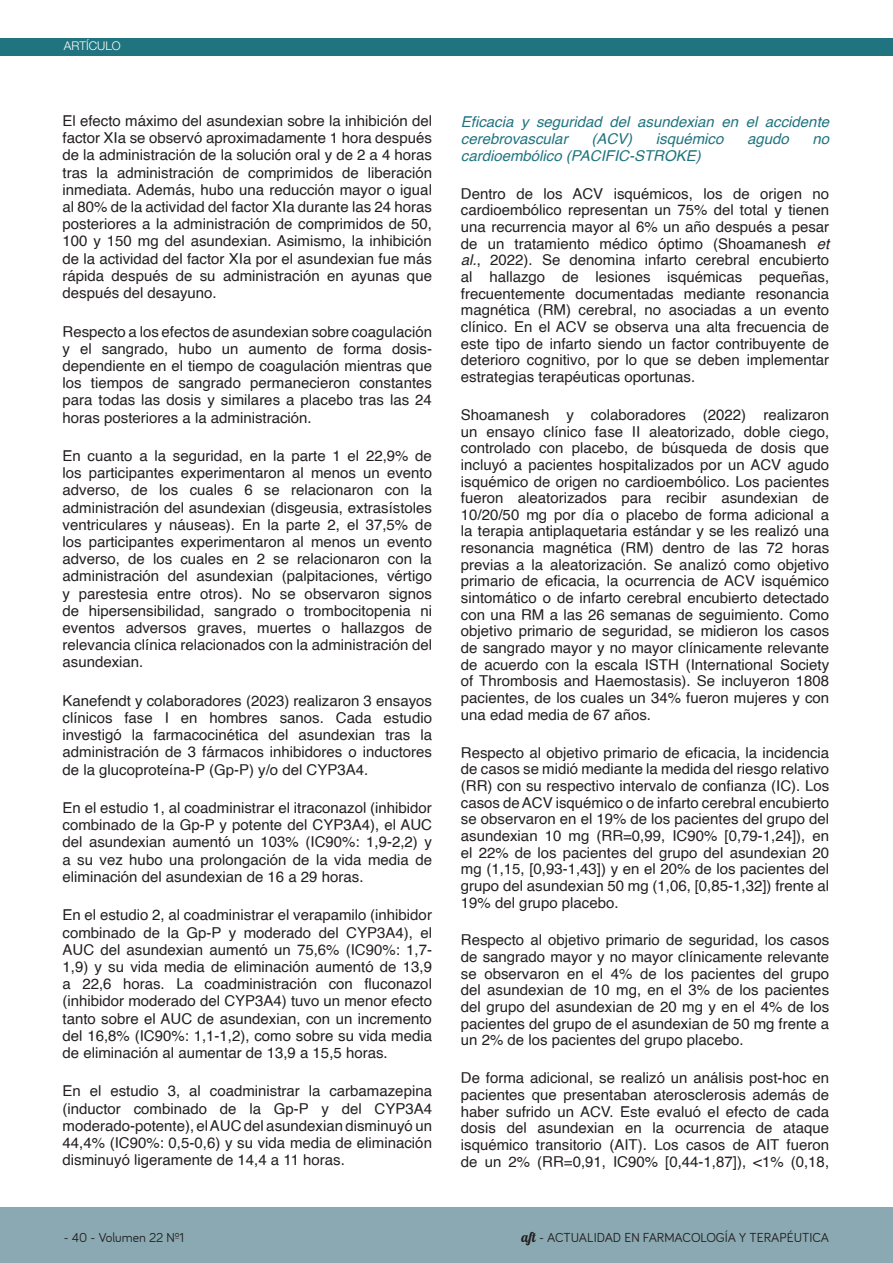
<style>
.page{position:relative;width:893px;height:1263px;background:#fff}
.page>*{position:absolute;margin:0;border:0;box-sizing:border-box;transform-origin:0 0}
.ESTANDAR_2{font:15px/16.6px "Helvetica";color:#231f20;text-align:justify}
.ESTANDAR_2-2{font:italic 15px/16.6px "Helvetica";color:#20747f}
.NUMERACIÓN{font:13.5px "Bariol";color:#231f20}
.t1{font:300 12px "Helvetica Neue";color:#fff}
.s1{font-style:italic}
.s2{font-family:"Lobster 1.4"}
</style>
<div class="page">
<div style="left:0;top:38px;width:893px;height:17px;background:#20747f"></div>
<div style="left:0;top:1208px;width:893px;height:55px;background:#8ba9b2"></div>
<p class="t1" style="left:64px;top:38px;width:58px">ARTÍCULO</p>
<p class="ESTANDAR_2" style="left:63px;top:113px;width:371px;line-height:17.2px">El efecto máximo del asundexian sobre la inhibición del factor XIa se observó aproximadamente 1 hora después de la administración de la solución oral y de 2 a 4 horas tras la administración de comprimidos de liberación inmediata. Además, hubo una reducción mayor o igual al 80% de la actividad del factor XIa durante las 24 horas posteriores a la administración de comprimidos de 50, 100 y 150 mg del asundexian. Asimismo, la inhibición de la actividad del factor XIa por el asundexian fue más rápida después de su administración en ayunas que después del desayuno.</p>
<p class="ESTANDAR_2" style="left:63px;top:323px;width:371px;line-height:17.2px">Respecto a los efectos de asundexian sobre coagulación y el sangrado, hubo un aumento de forma dosis&shy;dependiente en el tiempo de coagulación mientras que los tiempos de sangrado permanecieron constantes para todas las dosis y similares a placebo tras las 24 horas posteriores a la administración.</p>
<p class="ESTANDAR_2" style="left:63px;top:447px;width:371px;line-height:17.2px">En cuanto a la seguridad, en la parte 1 el 22,9% de los participantes experimentaron al menos un evento adverso, de los cuales 6 se relacionaron con la administración del asundexian (disgeusia, extrasístoles ventriculares y náuseas). En la parte 2, el 37,5% de los participantes experimentaron al menos un evento adverso, de los cuales en 2 se relacionaron con la administración del asundexian (palpitaciones, vértigo y parestesia entre otros). No se observaron signos de hipersensibilidad, sangrado o trombocitopenia ni eventos adversos graves, muertes o hallazgos de relevancia clínica relacionados con la administración del asundexian.</p>
<p class="ESTANDAR_2" style="left:63px;top:692px;width:371px;line-height:17.2px">Kanefendt y colaboradores (2023) realizaron 3 ensayos clínicos fase I en hombres sanos. Cada estudio investigó la farmacocinética del asundexian tras la administración de 3 fármacos inhibidores o inductores de la glucoproteína-P (Gp-P) y/o del CYP3A4.</p>
<p class="ESTANDAR_2" style="left:63px;top:800px;width:371px;line-height:17.2px">En el estudio 1, al coadministrar el itraconazol (inhibidor combinado de la Gp-P y potente del CYP3A4), el AUC del asundexian aumentó un 103% (IC90%: 1,9-2,2) y a su vez hubo una prolongación de la vida media de eliminación del asundexian de 16 a 29 horas.</p>
<p class="ESTANDAR_2" style="left:63px;top:907px;width:371px;line-height:17.2px">En el estudio 2, al coadministrar el verapamilo (inhibidor combinado de la Gp-P y moderado del CYP3A4), el AUC del asundexian aumentó un 75,6% (IC90%: 1,7- 1,9) y su vida media de eliminación aumentó de 13,9 a 22,6 horas. La coadministración con fluconazol (inhibidor moderado del CYP3A4) tuvo un menor efecto tanto sobre el AUC de asundexian, con un incremento del 16,8% (IC90%: 1,1-1,2), como sobre su vida media de eliminación al aumentar de 13,9 a 15,5 horas.</p>
<p class="ESTANDAR_2" style="left:63px;top:1083px;width:371px;line-height:17.2px">En el estudio 3, al coadministrar la carbamazepina (inductor combinado de la Gp-P y del CYP3A4 moderado-potente), el AUC del asundexian disminuyó un 44,4% (IC90%: 0,5-0,6) y su vida media de eliminación disminuyó ligeramente de 14,4 a 11 horas.</p>
<p class="ESTANDAR_2-2" style="left:461px;top:114px;width:370px">Eficacia y seguridad del asundexian en el accidente cerebrovascular</p>
<p class="ESTANDAR_2-2" style="left:591px;top:131px;width:42px">(ACV)</p>
<p class="ESTANDAR_2-2" style="left:656px;top:131px;width:69px">isquémico</p>
<p class="ESTANDAR_2-2" style="left:747px;top:131px;width:43px">agudo</p>
<p class="ESTANDAR_2-2" style="left:812px;top:131px;width:18px">no</p>
<p class="ESTANDAR_2-2" style="left:461px;top:148px;width:241px">cardioembólico (PACIFIC-STROKE)</p>
<p class="ESTANDAR_2" style="left:461px;top:186px;width:370px">Dentro de los ACV isquémicos, los de origen no cardioembólico representan un 75% del total y tienen una recurrencia mayor al 6% un año después a pesar de un tratamiento médico óptimo (Shoamanesh <span class="s1">et al.</span>, 2022). Se denomina infarto cerebral encubierto al hallazgo de lesiones isquémicas pequeñas, frecuentemente documentadas mediante resonancia magnética (RM) cerebral, no asociadas a un evento clínico. En el ACV se observa una alta frecuencia de este tipo de infarto siendo un factor contribuyente de deterioro cognitivo, por lo que se deben implementar estrategias terapéuticas oportunas.</p>
<p class="ESTANDAR_2" style="left:461px;top:407px;width:370px">Shoamanesh y colaboradores (2022) realizaron un ensayo clínico fase II aleatorizado, doble ciego, controlado con placebo, de búsqueda de dosis que incluyó a pacientes hospitalizados por un ACV agudo isquémico de origen no cardioembólico. Los pacientes fueron aleatorizados para recibir asundexian de 10/20/50 mg por día o placebo de forma adicional a la terapia antiplaquetaria estándar y se les realizó una resonancia magnética (RM) dentro de las 72 horas previas a la aleatorización. Se analizó como objetivo primario de eficacia, la ocurrencia de ACV isquémico sintomático o de infarto cerebral encubierto detectado con una RM a las 26 semanas de seguimiento. Como objetivo primario de seguridad, se midieron los casos de sangrado mayor y no mayor clínicamente relevante de acuerdo con la escala ISTH (International Society of Thrombosis and Haemostasis). Se incluyeron 1808 pacientes, de los cuales un 34% fueron mujeres y con una edad media de 67 años.</p>
<p class="ESTANDAR_2" style="left:461px;top:744px;width:370px">Respecto al objetivo primario de eficacia, la incidencia de casos se midió mediante la medida del riesgo relativo (RR) con su respectivo intervalo de confianza (IC). Los casos de ACV isquémico o de infarto cerebral encubierto se observaron en el 19% de los pacientes del grupo del asundexian 10 mg (RR=0,99, IC90% [0,79-1,24]), en el 22% de los pacientes del grupo del asundexian 20 mg (1,15, [0,93-1,43]) y en el 20% de los pacientes del grupo del asundexian 50 mg (1,06, [0,85-1,32]) frente al 19% del grupo placebo.</p>
<p class="ESTANDAR_2" style="left:461px;top:932px;width:370px">Respecto al objetivo primario de seguridad, los casos de sangrado mayor y no mayor clínicamente relevante se observaron en el 4% de los pacientes del grupo del asundexian de 10 mg, en el 3% de los pacientes del grupo del asundexian de 20 mg y en el 4% de los pacientes del grupo de el asundexian de 50 mg frente a un 2% de los pacientes del grupo placebo.</p>
<p class="ESTANDAR_2" style="left:461px;top:1070px;width:370px">De forma adicional, se realizó un análisis post-hoc en pacientes que presentaban aterosclerosis además de haber sufrido un ACV. Este evaluó el efecto de cada dosis del asundexian en la ocurrencia de ataque isquémico transitorio (AIT). Los casos de AIT fueron de un 2% (RR=0,91, IC90% [0,44-1,87]), &lt;1% (0,18,</p>
<p class="NUMERACIÓN" style="left:64px;top:1230px;width:122px">- 40 - Volumen 22 Nº1</p>
<p class="NUMERACIÓN" style="left:522px;top:1230px;width:309px"><span class="s2">aft</span> - ACTUALIDAD EN FARMACOLOGÍA Y TERAPÉUTICA</p>
</div>
